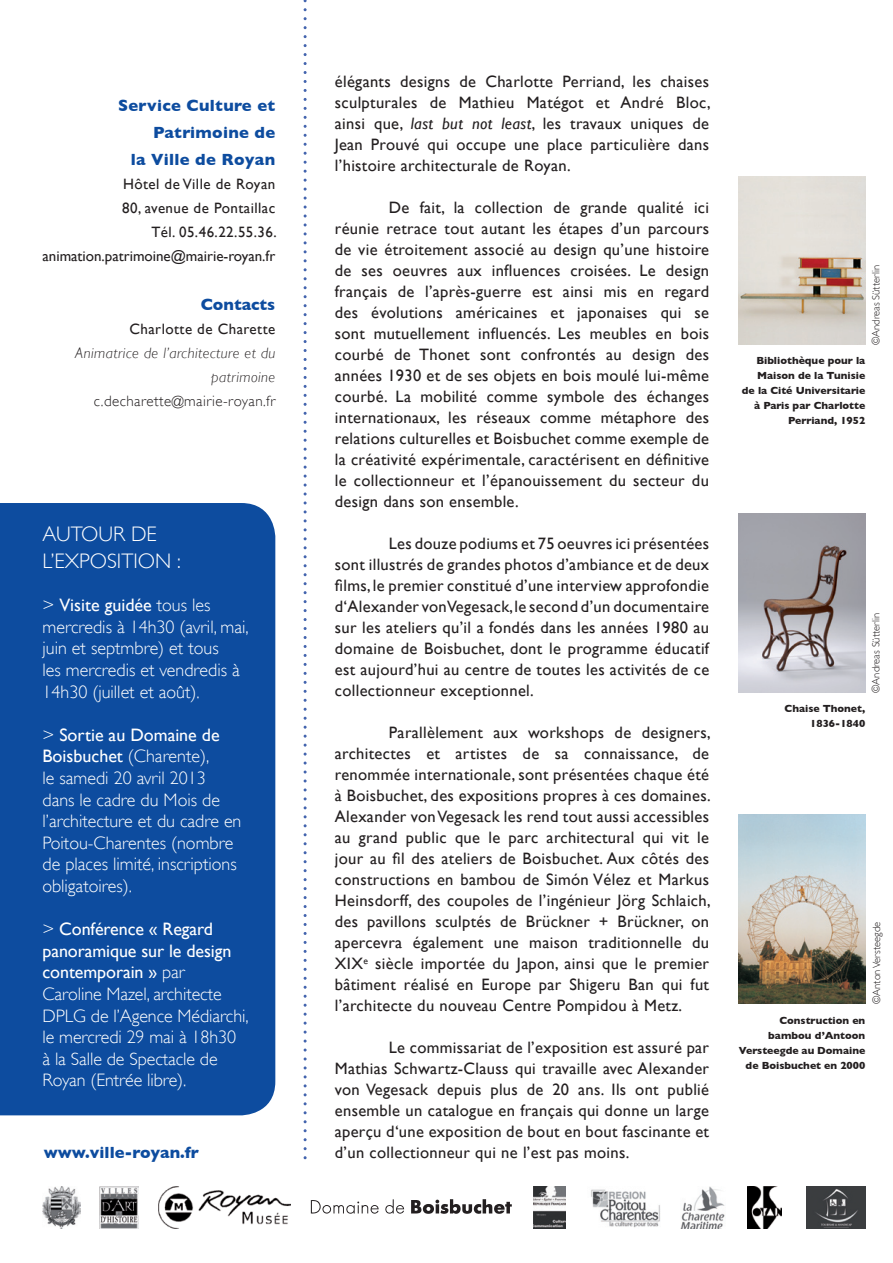
<style>
.page{position:relative;width:893px;height:1263px;background:#fff}
.page>*{position:absolute;margin:0;border:0;box-sizing:border-box;transform-origin:0 0}
.t1{font:300 21px/27px "Gill Sans";color:#fff}
.t2{font:300 18px/21.6px "Gill Sans";color:#fff}
.t3{font:16.5px/21px "Gill Sans";letter-spacing:.02em;color:#231f20;text-align:justify}
.t4{font:700 16.5px/27px "Gill Sans";letter-spacing:.02em;color:#0d4c9f;text-align:right}
.t5{font:700 16.5px "Gill Sans";color:#0d4c9f}
.t6{font:15px/24px "Gill Sans";letter-spacing:.03em;color:#231f20;text-align:right}
.t7{font:italic 300 15px/24px "Gill Sans";letter-spacing:.03em;color:#231f20;text-align:right}
.t8{font:300 15px "Gill Sans";letter-spacing:.03em;color:#231f20}
.t9{font:700 10.5px/15px "Gill Sans";color:#231f20;text-align:right}
.t10{font:300 10.5px "Gill Sans";color:#231f20}
.s1{font-weight:400}
.s2{font-style:italic}
</style>
<div class="page">
<svg style="left:304px;top:0;width:3px;height:1150px"></svg>
<div style="left:0;top:503px;width:275px;height:612px;background:#0d4c9f"></div>
<img style="left:739px;top:176px;width:126px;height:168px">
<img style="left:739px;top:513px;width:126px;height:179px">
<img style="left:739px;top:814px;width:126px;height:190px">
<img style="left:533px;top:1186px;width:33px;height:43px">
<img style="left:681px;top:1186px;width:44px;height:43px">
<img style="left:748px;top:1186px;width:33px;height:43px">
<img style="left:43px;top:1186px;width:37px;height:43px">
<img style="left:100px;top:1186px;width:39px;height:43px">
<img style="left:591px;top:1189px;width:69px;height:39px">
<svg style="left:311px;top:1200px;width:68px;height:14px"></svg>
<svg style="left:385px;top:1199px;width:19px;height:14px"></svg>
<svg style="left:411px;top:1199px;width:101px;height:15px"></svg>
<img style="left:158px;top:1186px;width:133px;height:43px">
<img style="left:806px;top:1186px;width:59px;height:43px">
<p class="t4" style="left:118px;top:92px;width:159px">Service Culture et<br>Patrimoine de<br>la Ville de Royan</p>
<p class="t6" style="left:43px;top:172px;width:236px">Hôtel de Ville de Royan<br>80, avenue de Pontaillac<br>Tél. 05.46.22.55.36. animation.patrimoine@mairie-royan.fr</p>
<p class="t5" style="left:201px;top:295px;width:76px">Contacts</p>
<p class="t6" style="left:129px;top:317px;width:147px">Charlotte de Charette</p>
<p class="t7" style="left:75px;top:341px;width:202px">Animatrice de l’architecture et du patrimoine</p>
<p class="t8" style="left:94px;top:393px;width:183px">c.decharette@mairie-royan.fr</p>
<p class="t1" style="left:43px;top:520px;width:140px">AUTOUR DE<br>L’EXPOSITION :</p>
<p class="t2" style="left:43px;top:594px;width:208px">&gt; <span class="s1">Visite guidée</span> tous les mercredis à 14h30 (avril, mai, juin et septmbre) et tous<br>les mercredis et vendredis à<br>14h30 (juillet et août).</p>
<p class="t2" style="left:43px;top:724px;width:200px">&gt; <span class="s1">Sortie au Domaine de<br>Boisbuchet</span> (Charente),<br>le samedi 20 avril 2013 dans le cadre du Mois de l’architecture et du cadre en<br>Poitou-Charentes (nombre de places limité, inscriptions obligatoires).</p>
<p class="t2" style="left:43px;top:918px;width:208px">&gt; <span class="s1">Conférence « Regard panoramique sur le design contemporain »</span> par<br>Caroline Mazel, architecte<br>DPLG de l’Agence Médiarchi, le mercredi 29 mai à 18h30<br>à la Salle de Spectacle de<br>Royan (Entrée libre).</p>
<p class="t5" style="left:44px;top:1143px;width:157px">www.ville-royan.fr</p>
<p class="t3" style="left:335px;top:71px;width:377px">élégants designs de Charlotte Perriand, les chaises sculpturales de Mathieu Matégot et André Bloc, ainsi que, <span class="s2">last but not least</span>, les travaux uniques de Jean Prouvé qui occupe une place particulière dans l’histoire architecturale de Royan.</p>
<p class="t3" style="left:335px;top:197px;width:376px;text-indent:54px">De fait, la collection de grande qualité ici réunie retrace tout autant les étapes d’un parcours de vie étroitement associé au design qu’une histoire de ses oeuvres aux influences croisées. Le design français de l’après-guerre est ainsi mis en regard des évolutions américaines et japonaises qui se sont mutuellement influencés. Les meubles en bois courbé de Thonet sont confrontés au design des années 1930 et de ses objets en bois moulé lui-même courbé. La mobilité comme symbole des échanges internationaux, les réseaux comme métaphore des relations culturelles et Boisbuchet comme exemple de la créativité expérimentale, caractérisent en définitive le collectionneur et l’épanouissement du secteur du design dans son ensemble.</p>
<p class="t3" style="left:335px;top:533px;width:376px;text-indent:54px">Les douze podiums et 75 oeuvres ici présentées sont illustrés de grandes photos d’ambiance et de deux films, le premier constitué d’une interview approfondie d‘Alexander von Vegesack, le second d’un documentaire sur les ateliers qu’il a fondés dans les années 1980 au domaine de Boisbuchet, dont le programme éducatif est aujourd’hui au centre de toutes les activités de ce collectionneur exceptionnel.</p>
<p class="t3" style="left:335px;top:722px;width:377px;text-indent:54px">Parallèlement aux workshops de designers, architectes et artistes de sa connaissance, de renommée internationale, sont présentées chaque été à Boisbuchet, des expositions propres à ces domaines.<br>Alexander von Vegesack les rend tout aussi accessibles au grand public que le parc architectural qui vit le jour au fil des ateliers de Boisbuchet. Aux côtés des constructions en bambou de Simón Vélez et Markus Heinsdorff, des coupoles de l’ingénieur Jörg Schlaich, des pavillons sculptés de Brückner + Brückner, on apercevra également une maison traditionnelle du XIX<sup>e</sup> siècle importée du Japon, ainsi que le premier bâtiment réalisé en Europe par Shigeru Ban qui fut l’architecte du nouveau Centre Pompidou à Metz.</p>
<p class="t3" style="left:335px;top:1037px;width:376px;text-indent:54px">Le commissariat de l’exposition est assuré par Mathias Schwartz-Clauss qui travaille avec Alexander von Vegesack depuis plus de 20 ans. Ils ont publié ensemble un catalogue en français qui donne un large aperçu d‘une exposition de bout en bout fascinante et d’un collectionneur qui ne l’est pas moins.</p>
<p class="t10" style="left:870px;top:345px;width:81px;rotate:-90deg">©Andreas Sütterlin</p>
<p class="t9" style="left:742px;top:353px;width:125px">Bibliothèque pour la<br>Maison de la Tunisie de la Cité Universitarie à Paris par Charlotte<br>Perriand, 1952</p>
<p class="t10" style="left:870px;top:693px;width:81px;rotate:-90deg">©Andreas Sütterlin</p>
<p class="t9" style="left:784px;top:701px;width:82px">Chaise Thonet,<br>1836-1840</p>
<p class="t10" style="left:871px;top:1004px;width:84px;rotate:-90deg">©Anton Versteegde</p>
<p class="t9" style="left:739px;top:1013px;width:128px">Construction en bambou d’Antoon<br>Versteegde au Domaine de Boisbuchet en 2000</p>
</div>
